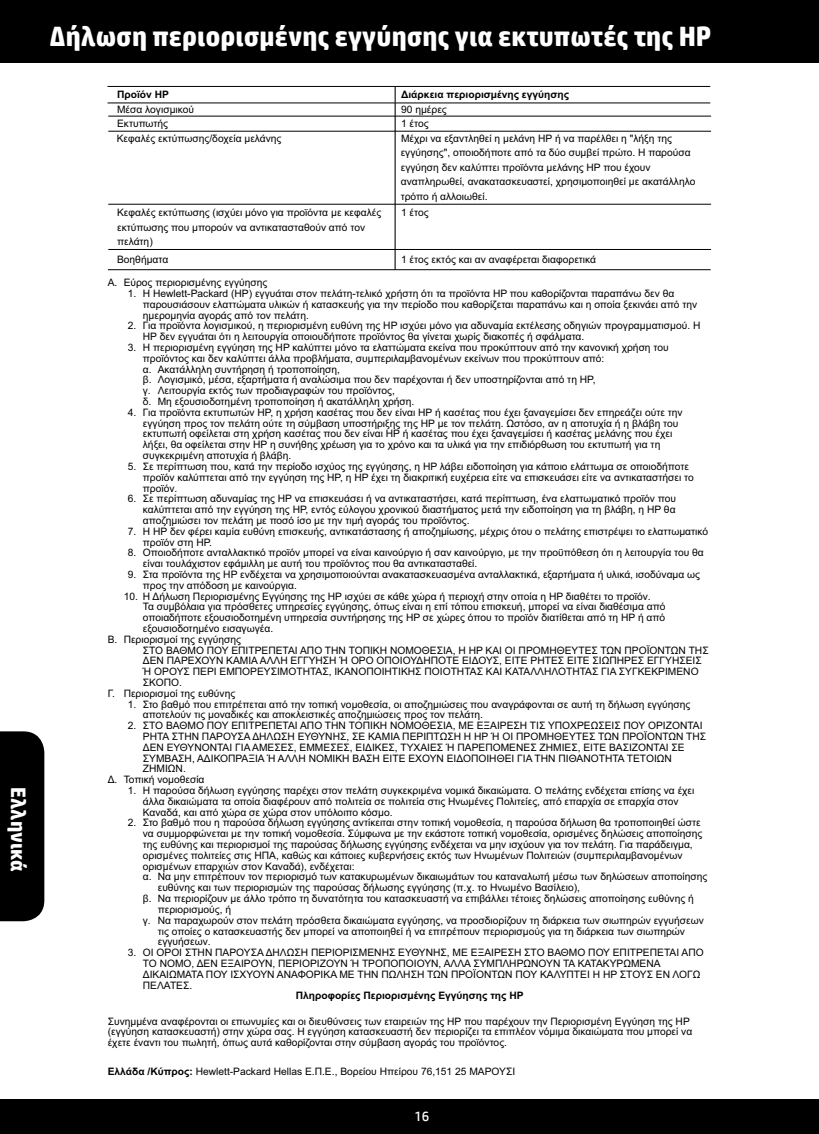
<style>
.page{position:relative;width:819px;height:1134px;background:#fff}
.page>*{position:absolute;margin:0;border:0;box-sizing:border-box;transform-origin:0 0}
.t1{font:700 28px "HP Simplified";color:#fff}
.RG_bleed_tab{font:700 21px "HP Simplified";color:#fff}
.t2{font:14px "HP Simplified";color:#fff}
.t3{font:10.33px/10.8px "Arial";color:#000}
.t4{font:700 10.33px "Arial";color:#000}
.s1{font-weight:700}
</style>
<div class="page">
<div style="left:0;top:0;width:819px;height:62px;background:#000"></div>
<div style="left:0;top:1099px;width:819px;height:35px;background:#000"></div>
<hr style="left:108px;top:249px;width:603px;height:1px;background:#000">
<hr style="left:108px;top:204px;width:603px;height:1px;background:#000">
<hr style="left:108px;top:116px;width:603px;height:1px;background:#000">
<hr style="left:108px;top:131px;width:603px;height:1px;background:#000">
<hr style="left:107px;top:86px;width:603px;height:1px;background:#000">
<hr style="left:395px;top:86px;width:1px;height:184px;background:#000">
<hr style="left:108px;top:269px;width:603px;height:1px;background:#000">
<hr style="left:108px;top:102px;width:602px;height:1px;background:#000">
<div style="left:0;top:731px;width:44px;height:190px;background:#000"></div>
<p class="RG_bleed_tab" style="left:32px;top:787px;width:86px;rotate:90deg">Ελληνικά</p>
<p class="t1" style="left:50px;top:18px;width:664px">Δήλωση περιορισμένης εγγύησης για εκτυπωτές της HP</p>
<p class="t4" style="left:117px;top:88px;width:53px">Προϊόν HP</p>
<p class="t4" style="left:401px;top:88px;width:169px">Διάρκεια περιορισμένης εγγύησης</p>
<p class="t3" style="left:117px;top:104px;width:79px">Μέσα λογισμικού</p>
<p class="t3" style="left:401px;top:104px;width:47px">90 ημέρες</p>
<p class="t3" style="left:117px;top:118px;width:53px">Εκτυπωτής</p>
<p class="t3" style="left:401px;top:118px;width:29px">1 έτος</p>
<p class="t3" style="left:117px;top:133px;width:166px">Κεφαλές εκτύπωσης/δοχεία μελάνης</p>
<p class="t3" style="left:401px;top:131px;width:296px;line-height:14.5px">Μέχρι να εξαντληθεί η μελάνη HP ή να παρέλθει η "λήξη της εγγύησης", οποιοδήποτε από τα δύο συμβεί πρώτο. Η παρούσα εγγύηση δεν καλύπτει προϊόντα μελάνης HP που έχουν αναπληρωθεί, ανακατασκευαστεί, χρησιμοποιηθεί με ακατάλληλο τρόπο ή αλλοιωθεί.</p>
<p class="t3" style="left:117px;top:207px;width:266px">Κεφαλές εκτύπωσης (ισχύει μόνο για προϊόντα με κεφαλές</p>
<p class="t3" style="left:401px;top:207px;width:29px">1 έτος</p>
<p class="t3" style="left:117px;top:220px;width:250px;line-height:14.5px">εκτύπωσης που μπορούν να αντικατασταθούν από τον πελάτη)</p>
<p class="t3" style="left:117px;top:255px;width:53px">Βοηθήματα</p>
<p class="t3" style="left:401px;top:255px;width:197px">1 έτος εκτός και αν αναφέρεται διαφορετικά</p>
<p class="t3" style="left:108px;top:277px;width:161px">A. Εύρος περιορισμένης εγγύησης</p>
<p class="t3" style="left:143px;top:288px;width:556px;text-indent:-15px">1. Η Hewlett-Packard (HP) εγγυάται στον πελάτη-τελικό χρήστη ότι τα προϊόντα HP που καθορίζονται παραπάνω δεν θα παρουσιάσουν ελαττώματα υλικών ή κατασκευής για την περίοδο που καθορίζεται παραπάνω και η οποία ξεκινάει από την ημερομηνία αγοράς από τον πελάτη.</p>
<p class="t3" style="left:143px;top:320px;width:559px;text-indent:-15px">2. Για προϊόντα λογισμικού, η περιορισμένη ευθύνη της HP ισχύει μόνο για αδυναμία εκτέλεσης οδηγιών προγραμματισμού. Η<br>HP δεν εγγυάται ότι η λειτουργία οποιουδήποτε προϊόντος θα γίνεται χωρίς διακοπές ή σφάλματα.</p>
<p class="t3" style="left:143px;top:342px;width:527px;text-indent:-15px">3. Η περιορισμένη εγγύηση της HP καλύπτει μόνο τα ελαττώματα εκείνα που προκύπτουν από την κανονική χρήση του προϊόντος και δεν καλύπτει άλλα προβλήματα, συμπεριλαμβανομένων εκείνων που προκύπτουν από:<br>α. Ακατάλληλη συντήρηση ή τροποποίηση,<br>β. Λογισμικό, μέσα, εξαρτήματα ή αναλώσιμα που δεν παρέχονται ή δεν υποστηρίζονται από τη HP,<br>γ. Λειτουργία εκτός των προδιαγραφών του προϊόντος,<br>δ. Μη εξουσιοδοτημένη τροποποίηση ή ακατάλληλη χρήση.</p>
<p class="t3" style="left:143px;top:407px;width:541px;text-indent:-15px">4. Για προϊόντα εκτυπωτών HP, η χρήση κασέτας που δεν είναι HP ή κασέτας που έχει ξαναγεμίσει δεν επηρεάζει ούτε την εγγύηση προς τον πελάτη ούτε τη σύμβαση υποστήριξης της HP με τον πελάτη. Ωστόσο, αν η αποτυχία ή η βλάβη του εκτυπωτή οφείλεται στη χρήση κασέτας που δεν είναι HP ή κασέτας που έχει ξαναγεμίσει ή κασέτας μελάνης που έχει λήξει, θα οφείλεται στην HP η συνήθης χρέωση για το χρόνο και τα υλικά για την επιδιόρθωση του εκτυπωτή για τη συγκεκριμένη αποτυχία ή βλάβη.</p>
<p class="t3" style="left:143px;top:461px;width:552px;text-indent:-15px">5. Σε περίπτωση που, κατά την περίοδο ισχύος της εγγύησης, η HP λάβει ειδοποίηση για κάποιο ελάττωμα σε οποιοδήποτε προϊόν καλύπτεται από την εγγύηση της HP, η HP έχει τη διακριτική ευχέρεια είτε να επισκευάσει είτε να αντικαταστήσει το προϊόν.</p>
<p class="t3" style="left:143px;top:493px;width:535px;text-align:justify;text-indent:-15px">6. Σε περίπτωση αδυναμίας της HP να επισκευάσει ή να αντικαταστήσει, κατά περίπτωση, ένα ελαττωματικό προϊόν που καλύπτεται από την εγγύηση της HP, εντός εύλογου χρονικού διαστήματος μετά την ειδοποίηση για τη βλάβη, η HP θα αποζημιώσει τον πελάτη με ποσό ίσο με την τιμή αγοράς του προϊόντος.</p>
<p class="t3" style="left:143px;top:526px;width:567px;text-indent:-15px">7. Η HP δεν φέρει καμία ευθύνη επισκευής, αντικατάστασης ή αποζημίωσης, μέχρις ότου ο πελάτης επιστρέψει το ελαττωματικό προϊόν στη HP.</p>
<p class="t3" style="left:143px;top:547px;width:562px;text-indent:-15px">8. Οποιοδήποτε ανταλλακτικό προϊόν μπορεί να είναι καινούργιο ή σαν καινούργιο, με την προϋπόθεση ότι η λειτουργία του θα είναι τουλάχιστον εφάμιλλη με αυτή του προϊόντος που θα αντικατασταθεί.</p>
<p class="t3" style="left:143px;top:569px;width:559px;text-indent:-15px">9. Στα προϊόντα της HP ενδέχεται να χρησιμοποιούνται ανακατασκευασμένα ανταλλακτικά, εξαρτήματα ή υλικά, ισοδύναμα ως προς την απόδοση με καινούργια.</p>
<p class="t3" style="left:124px;top:591px;width:529px">10. Η Δήλωση Περιορισμένης Εγγύησης της HP ισχύει σε κάθε χώρα ή περιοχή στην οποία η HP διαθέτει το προϊόν.</p>
<p class="t3" style="left:143px;top:601px;width:524px">Τα συμβόλαια για πρόσθετες υπηρεσίες εγγύησης, όπως είναι η επί τόπου επισκευή, μπορεί να είναι διαθέσιμα από</p>
<p class="t3" style="left:143px;top:612px;width:524px">οποιαδήποτε εξουσιοδοτημένη υπηρεσία συντήρησης της HP σε χώρες όπου το προϊόν διατίθεται από τη HP ή από</p>
<p class="t3" style="left:143px;top:623px;width:132px">εξουσιοδοτημένο εισαγωγέα.</p>
<p class="t3" style="left:108px;top:634px;width:135px">Β. Περιορισμοί της εγγύησης</p>
<p class="t3" style="left:143px;top:645px;width:567px">ΣΤΟ ΒΑΘΜΟ ΠΟΥ ΕΠΙΤΡΕΠΕΤΑΙ ΑΠΟ ΤΗΝ ΤΟΠΙΚΗ ΝΟΜΟΘΕΣΙΑ, Η HP ΚΑΙ ΟΙ ΠΡΟΜΗΘΕΥΤΕΣ ΤΩΝ ΠΡΟΪΟΝΤΩΝ ΤΗΣ</p>
<p class="t3" style="left:143px;top:655px;width:560px">ΔΕΝ ΠΑΡΕΧΟΥΝ ΚΑΜΙΑ ΑΛΛΗ ΕΓΓΥΗΣΗ Ή ΟΡΟ ΟΠΟΙΟΥΔΗΠΟΤΕ ΕΙΔΟΥΣ, ΕΙΤΕ ΡΗΤΕΣ ΕΙΤΕ ΣΙΩΠΗΡΕΣ ΕΓΓΥΗΣΕΙΣ</p>
<p class="t3" style="left:143px;top:666px;width:557px">Ή ΟΡΟΥΣ ΠΕΡΙ ΕΜΠΟΡΕΥΣΙΜΟΤΗΤΑΣ, ΙΚΑΝΟΠΟΙΗΤΙΚΗΣ ΠΟΙΟΤΗΤΑΣ ΚΑΙ ΚΑΤΑΛΛΗΛΟΤΗΤΑΣ ΓΙΑ ΣΥΓΚΕΚΡΙΜΕΝΟ</p>
<p class="t3" style="left:143px;top:677px;width:41px">ΣΚΟΠΟ.</p>
<p class="t3" style="left:108px;top:688px;width:129px">Γ. Περιορισμοί της ευθύνης</p>
<p class="t3" style="left:143px;top:699px;width:549px;text-indent:-15px">1. Στο βαθμό που επιτρέπεται από την τοπική νομοθεσία, οι αποζημιώσεις που αναγράφονται σε αυτή τη δήλωση εγγύησης αποτελούν τις μοναδικές και αποκλειστικές αποζημιώσεις προς τον πελάτη.</p>
<p class="t3" style="left:128px;top:720px;width:576px">2. ΣΤΟ ΒΑΘΜΟ ΠΟΥ ΕΠΙΤΡΕΠΕΤΑΙ ΑΠΟ ΤΗΝ ΤΟΠΙΚΗ ΝΟΜΟΘΕΣΙΑ, ΜΕ ΕΞΑΙΡΕΣΗ ΤΙΣ ΥΠΟΧΡΕΩΣΕΙΣ ΠΟΥ ΟΡΙΖΟΝΤΑΙ</p>
<p class="t3" style="left:143px;top:731px;width:565px">ΡΗΤΑ ΣΤΗΝ ΠΑΡΟΥΣΑ ΔΗΛΩΣΗ ΕΥΘΥΝΗΣ, ΣΕ ΚΑΜΙΑ ΠΕΡΙΠΤΩΣΗ Η HP Ή ΟΙ ΠΡΟΜΗΘΕΥΤΕΣ ΤΩΝ ΠΡΟΪΟΝΤΩΝ ΤΗΣ</p>
<p class="t3" style="left:143px;top:742px;width:543px">ΔΕΝ ΕΥΘΥΝΟΝΤΑΙ ΓΙΑ ΑΜΕΣΕΣ, ΕΜΜΕΣΕΣ, ΕΙΔΙΚΕΣ, ΤΥΧΑΙΕΣ Ή ΠΑΡΕΠΟΜΕΝΕΣ ΖΗΜΙΕΣ, ΕΙΤΕ ΒΑΣΙΖΟΝΤΑΙ ΣΕ</p>
<p class="t3" style="left:143px;top:753px;width:531px">ΣΥΜΒΑΣΗ, ΑΔΙΚΟΠΡΑΞΙΑ Ή ΑΛΛΗ ΝΟΜΙΚΗ ΒΑΣΗ ΕΙΤΕ ΕΧΟΥΝ ΕΙΔΟΠΟΙΗΘΕΙ ΓΙΑ ΤΗΝ ΠΙΘΑΝΟΤΗΤΑ ΤΕΤΟΙΩΝ</p>
<p class="t3" style="left:143px;top:764px;width:44px">ΖΗΜΙΩΝ.</p>
<p class="t3" style="left:108px;top:774px;width:98px">Δ. Τοπική νομοθεσία</p>
<p class="t3" style="left:143px;top:785px;width:553px;text-indent:-15px">1. Η παρούσα δήλωση εγγύησης παρέχει στον πελάτη συγκεκριμένα νομικά δικαιώματα. Ο πελάτης ενδέχεται επίσης να έχει άλλα δικαιώματα τα οποία διαφέρουν από πολιτεία σε πολιτεία στις Ηνωμένες Πολιτείες, από επαρχία σε επαρχία στον<br>Καναδά, και από χώρα σε χώρα στον υπόλοιπο κόσμο.</p>
<p class="t3" style="left:128px;top:818px;width:574px">2. Στο βαθμό που η παρούσα δήλωση εγγύησης αντίκειται στην τοπική νομοθεσία, η παρούσα δήλωση θα τροποποιηθεί ώστε</p>
<p class="t3" style="left:143px;top:828px;width:561px">να συμμορφώνεται με την τοπική νομοθεσία. Σύμφωνα με την εκάστοτε τοπική νομοθεσία, ορισμένες δηλώσεις αποποίησης</p>
<p class="t3" style="left:143px;top:839px;width:551px">της ευθύνης και περιορισμοί της παρούσας δήλωσης εγγύησης ενδέχεται να μην ισχύουν για τον πελάτη. Για παράδειγμα,</p>
<p class="t3" style="left:143px;top:850px;width:541px">ορισμένες πολιτείες στις ΗΠΑ, καθώς και κάποιες κυβερνήσεις εκτός των Ηνωμένων Πολιτειών (συμπεριλαμβανομένων</p>
<p class="t3" style="left:143px;top:861px;width:213px">ορισμένων επαρχιών στον Καναδά), ενδέχεται:</p>
<p class="t3" style="left:143px;top:872px;width:566px">α. Να μην επιτρέπουν τον περιορισμό των κατακυρωμένων δικαιωμάτων του καταναλωτή μέσω των δηλώσεων αποποίησης</p>
<p class="t3" style="left:158px;top:882px;width:424px">ευθύνης και των περιορισμών της παρούσας δήλωσης εγγύησης (π.χ. το Ηνωμένο Βασίλειο),</p>
<p class="t3" style="left:143px;top:893px;width:553px">β. Να περιορίζουν με άλλο τρόπο τη δυνατότητα του κατασκευαστή να επιβάλλει τέτοιες δηλώσεις αποποίησης ευθύνης ή</p>
<p class="t3" style="left:158px;top:904px;width:75px">περιορισμούς, ή</p>
<p class="t3" style="left:143px;top:915px;width:562px">γ. Να παραχωρούν στον πελάτη πρόσθετα δικαιώματα εγγύησης, να προσδιορίζουν τη διάρκεια των σιωπηρών εγγυήσεων</p>
<p class="t3" style="left:158px;top:926px;width:529px">τις οποίες ο κατασκευαστής δεν μπορεί να αποποιηθεί ή να επιτρέπουν περιορισμούς για τη διάρκεια των σιωπηρών</p>
<p class="t3" style="left:158px;top:936px;width:54px">εγγυήσεων.</p>
<p class="t3" style="left:128px;top:947px;width:577px">3. ΟΙ ΟΡΟΙ ΣΤΗΝ ΠΑΡΟΥΣΑ ΔΗΛΩΣΗ ΠΕΡΙΟΡΙΣΜΕΝΗΣ ΕΥΘΥΝΗΣ, ΜΕ ΕΞΑΙΡΕΣΗ ΣΤΟ ΒΑΘΜΟ ΠΟΥ ΕΠΙΤΡΕΠΕΤΑΙ ΑΠΟ</p>
<p class="t3" style="left:143px;top:958px;width:519px">ΤΟ ΝΟΜΟ, ΔΕΝ ΕΞΑΙΡΟΥΝ, ΠΕΡΙΟΡΙΖΟΥΝ Ή ΤΡΟΠΟΠΟΙΟΥΝ, ΑΛΛΑ ΣΥΜΠΛΗΡΩΝΟΥΝ ΤΑ ΚΑΤΑΚΥΡΩΜΕΝΑ</p>
<p class="t3" style="left:143px;top:969px;width:559px">ΔΙΚΑΙΩΜΑΤΑ ΠΟΥ ΙΣΧΥΟΥΝ ΑΝΑΦΟΡΙΚΑ ΜΕ ΤΗΝ ΠΩΛΗΣΗ ΤΩΝ ΠΡΟΪΟΝΤΩΝ ΠΟΥ ΚΑΛΥΠΤΕΙ Η HP ΣΤΟΥΣ ΕΝ ΛΟΓΩ</p>
<p class="t3" style="left:143px;top:980px;width:51px">ΠΕΛΑΤΕΣ.</p>
<p class="t4" style="left:296px;top:989px;width:229px">Πληροφορίες Περιορισμένης Εγγύησης της HP</p>
<p class="t3" style="left:108px;top:1016px;width:586px">Συνημμένα αναφέρονται οι επωνυμίες και οι διευθύνσεις των εταιρειών της ΗΡ που παρέχουν την Περιορισμένη Εγγύηση της ΗΡ (εγγύηση κατασκευαστή) στην χώρα σας. Η εγγύηση κατασκευαστή δεν περιορίζει τα επιπλέον νόμιμα δικαιώματα που μπορεί να έχετε έναντι του πωλητή, όπως αυτά καθορίζονται στην σύμβαση αγοράς του προϊόντος.</p>
<p class="t3" style="left:108px;top:1066px;width:409px"><span class="s1">Ελλάδα /Κύπρος:</span> Hewlett-Packard Hellas Ε.Π.Ε., Βορείου Ηπείρου 76,151 25 ΜΑΡΟΥΣΙ</p>
<h3 class="t2" style="left:414px;top:1107px;width:17px">16</h3>
</div>
